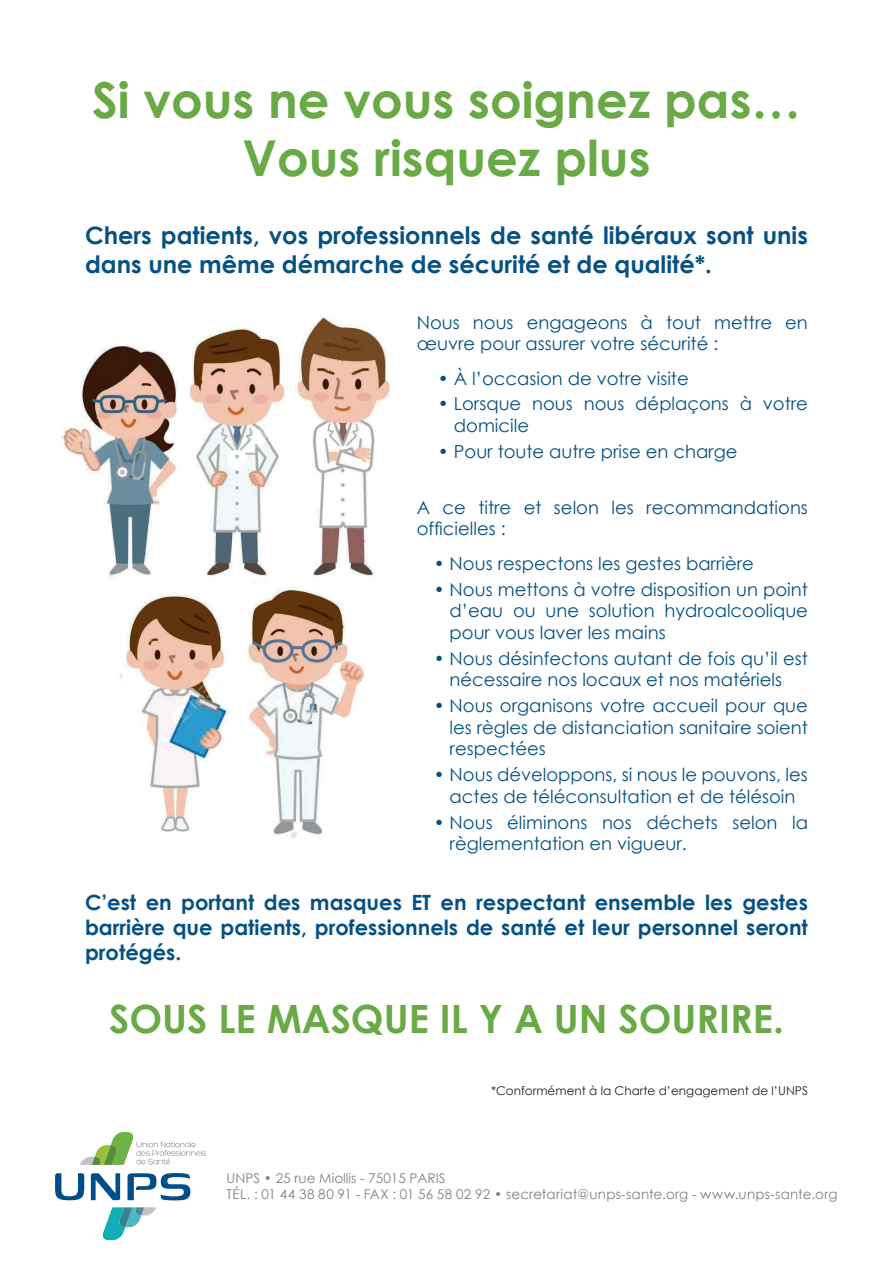
<style>
.page{position:relative;width:893px;height:1263px;background:#fff}
.page>*{position:absolute;margin:0;border:0;box-sizing:border-box;transform-origin:0 0}
.t1{font:700 49.5px/58.5px "Century Gothic";color:#69aa46;text-align:center}
.t2{font:700 39px "Century Gothic";color:#69aa46}
.t3{font:700 24px/28.8px "Century Gothic";color:#055183}
.t4{font:700 21px/25.2px "Century Gothic";color:#055183;text-align:justify}
.t5{font:18px/21.6px "Century Gothic";color:#055183}
.t6{font:13.5px/16.2px "Century Gothic";color:#808285}
.t7{font:12px "Century Gothic";color:#231f20}
</style>
<div class="page">
<svg style="left:102px;top:1207px;width:54px;height:33px"></svg>
<svg style="left:80px;top:1132px;width:126px;height:33px"></svg>
<svg style="left:55px;top:1173px;width:29px;height:27px"></svg>
<svg style="left:91px;top:1173px;width:29px;height:27px"></svg>
<svg style="left:128px;top:1173px;width:62px;height:28px"></svg>
<img style="left:61px;top:316px;width:329px;height:523px">
<h1 class="t1" style="left:92px;top:68px;width:710px">Si vous ne vous soignez pas…<br>Vous risquez plus</h1>
<h3 class="t3" style="left:85px;top:220px;width:724px">Chers patients, vos professionnels de santé libéraux sont unis dans une même démarche de sécurité et de qualité*.</h3>
<p class="t5" style="left:417px;top:311px;width:393px">Nous nous engageons à tout mettre en œuvre pour assurer votre sécurité :</p>
<p class="t5" style="left:438px;top:367px;width:252px">• À l’occasion de votre visite</p>
<p class="t5" style="left:454px;top:393px;width:356px;text-indent:-16px">• Lorsque nous nous déplaçons à votre domicile</p>
<p class="t5" style="left:438px;top:440px;width:301px">• Pour toute autre prise en charge</p>
<p class="t5" style="left:417px;top:496px;width:393px">A ce titre et selon les recommandations officielles :</p>
<p class="t5" style="left:434px;top:552px;width:322px">• Nous respectons les gestes barrière</p>
<p class="t5" style="left:450px;top:578px;width:360px;text-align:justify;text-indent:-16px">• Nous mettons à votre disposition un point d’eau ou une solution hydroalcoolique pour vous laver les mains</p>
<p class="t5" style="left:434px;top:647px;width:376px;text-align:center">• Nous désinfectons autant de fois qu’il est nécessaire nos locaux et nos matériels</p>
<p class="t5" style="left:450px;top:695px;width:360px;text-align:justify;text-indent:-16px">• Nous organisons votre accueil pour que les règles de distanciation sanitaire soient respectées</p>
<p class="t5" style="left:434px;top:764px;width:376px;text-align:center">• Nous développons, si nous le pouvons, les actes de téléconsultation et de télésoin</p>
<p class="t5" style="left:450px;top:811px;width:360px;text-indent:-16px">• Nous éliminons nos déchets selon la règlementation en vigueur.</p>
<p class="t4" style="left:85px;top:889px;width:724px">C’est en portant des masques ET en respectant ensemble les gestes barrière que patients, professionnels de santé et leur personnel seront protégés.</p>
<h2 class="t2" style="left:109px;top:989px;width:676px">SOUS LE MASQUE IL Y A UN SOURIRE.</h2>
<p class="t7" style="left:491px;top:1082px;width:318px">*Conformément à la Charte d’engagement de l’UNPS</p>
<p class="t6" style="left:227px;top:1169px;width:612px">UNPS • 25 rue Miollis - 75015 PARIS<br>TÉL. : 01 44 38 80 91 - FAX : 01 56 58 02 92 • secretariat@unps-sante.org - www.unps-sante.org</p>
</div>
